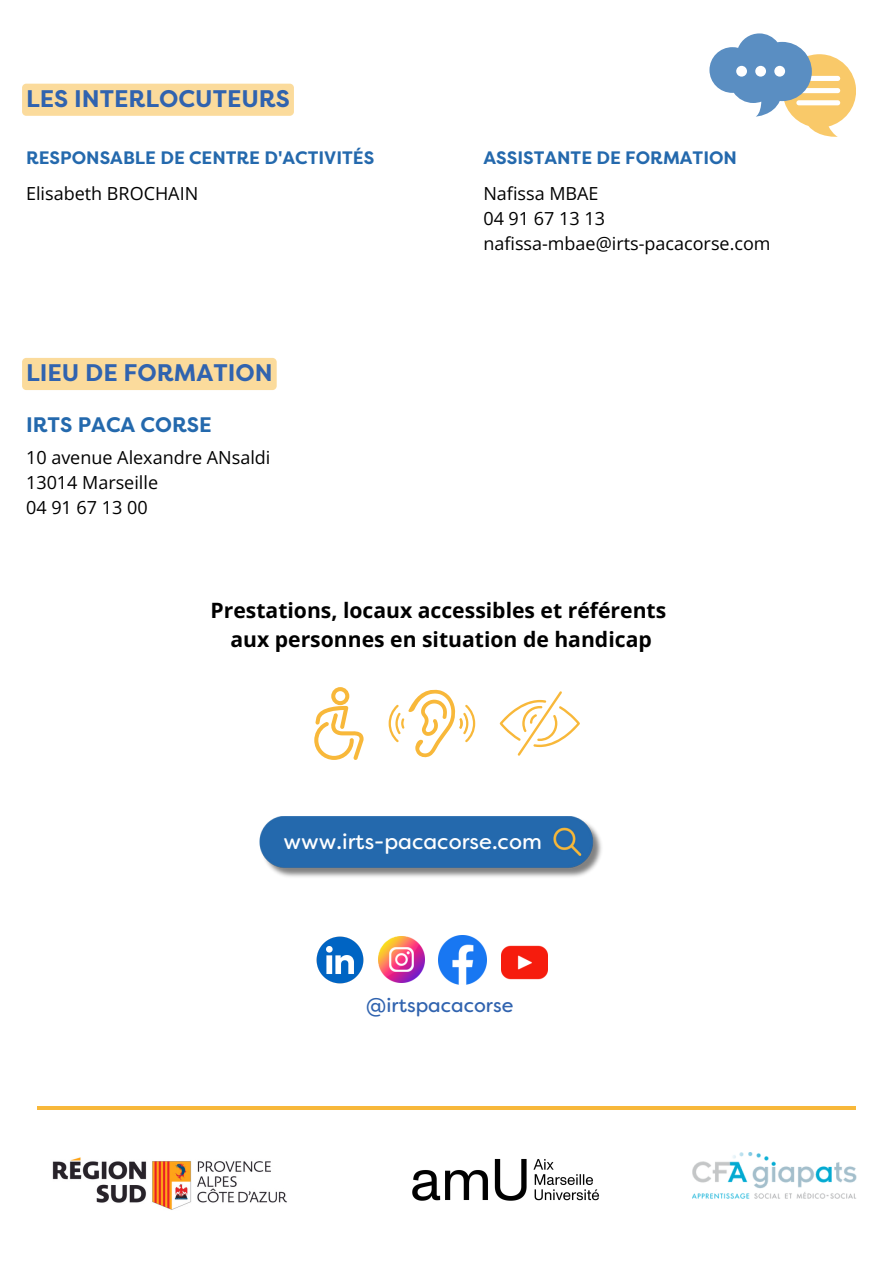
<style>
.page{position:relative;width:894px;height:1264px;background:#fff}
.page>*{position:absolute;margin:0;border:0;box-sizing:border-box;transform-origin:0 0}
.t1{font:700 24px "Filson Pro";color:#3063af}
.t2{font:21.45px "Filson Soft W03";color:#fff}
.t3{font:700 21.15px/29.2px "Open Sans";color:#000;text-align:center}
.t4{font:700 21px "Filson Pro";color:#2469ad}
.t5{font:19.5px "Filson Soft W03";color:#3063af}
.t6{font:18px "Open Sans";color:#000}
.t7{font:700 18px "Filson Pro";color:#2469ad}
</style>
<div class="page">
<svg style="left:314px;top:687px;width:50px;height:73px"></svg>
<svg style="left:388px;top:689px;width:87px;height:68px"></svg>
<svg style="left:499px;top:691px;width:80px;height:64px"></svg>
<img style="left:259px;top:816px;width:343px;height:61px">
<img style="left:316px;top:936px;width:48px;height:48px">
<img style="left:438px;top:935px;width:48px;height:49px">
<img style="left:378px;top:936px;width:46px;height:46px">
<img style="left:501px;top:945px;width:46px;height:35px">
<img style="left:52px;top:1157px;width:235px;height:53px">
<img style="left:692px;top:1152px;width:164px;height:47px">
<img style="left:412px;top:1159px;width:188px;height:42px">
<svg style="left:709px;top:33px;width:146px;height:104px"></svg>
<div style="left:736px;top:66px;width:10px;height:11px;background:#fff;border-radius:50%"></div>
<div style="left:755px;top:66px;width:10px;height:11px;background:#fff;border-radius:50%"></div>
<div style="left:774px;top:66px;width:10px;height:11px;background:#fff;border-radius:50%"></div>
<hr style="left:37px;top:1106px;width:818px;height:3px;background:#f8b83a">
<div style="left:22px;top:84px;width:272px;height:32px;background:#fbdb9c;border-radius:4px"></div>
<div style="left:22px;top:358px;width:254px;height:32px;background:#fbdb9c;border-radius:4px"></div>
<p class="t1" style="left:26px;top:85px;width:265px">LES INTERLOCUTEURS</p>
<p class="t7" style="left:26px;top:147px;width:349px">RESPONSABLE DE CENTRE D'ACTIVITÉS</p>
<p class="t6" style="left:26px;top:181px;width:174px">Elisabeth BROCHAIN</p>
<p class="t6" style="left:483px;top:181px;width:117px">Nafissa MBAE</p>
<p class="t6" style="left:483px;top:206px;width:123px">04 91 67 13 13</p>
<p class="t6" style="left:483px;top:230px;width:288px">nafissa-mbae@irts-pacacorse.com</p>
<h1 class="t7" style="left:483px;top:147px;width:255px">ASSISTANTE DE FORMATION</h1>
<p class="t1" style="left:26px;top:359px;width:248px">LIEU DE FORMATION</p>
<p class="t4" style="left:26px;top:413px;width:187px">IRTS PACA CORSE</p>
<p class="t6" style="left:26px;top:445px;width:246px">10 avenue Alexandre ANsaldi</p>
<p class="t6" style="left:26px;top:470px;width:133px">13014 Marseille</p>
<h3 class="t6" style="left:26px;top:494px;width:123px">04 91 67 13 00</h3>
<h1 class="t3" style="left:210px;top:595px;width:457px">Prestations, locaux accessibles et référents aux personnes en situation de handicap</h1>
<p class="t2" style="left:283px;top:827px;width:260px">www.irts-pacacorse.com</p>
<p class="t5" style="left:366px;top:992px;width:149px">@irtspacacorse</p>
</div>
